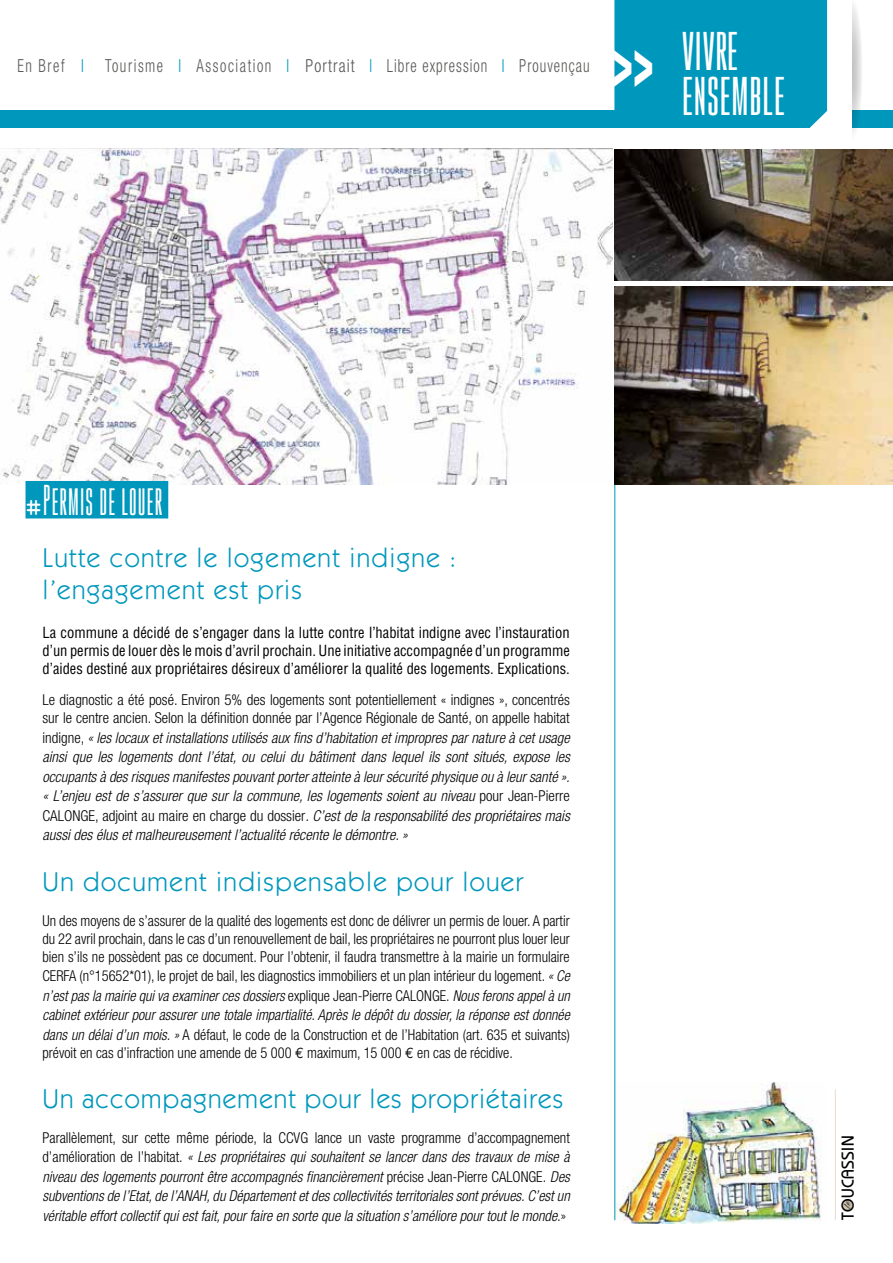
<style>
.page{position:relative;width:893px;height:1263px;background:#fff}
.page>*{position:absolute;margin:0;border:0;box-sizing:border-box;transform-origin:0 0}
.t1{font:45px/45px "Gobold High";letter-spacing:.02em;color:#fff}
.t2{font:31.5px "Gobold High";letter-spacing:.04em;color:#fff;scale:.9 1}
.t3{font:27px/32.4px "Itc Kabel";letter-spacing:.05em;color:#0097bc}
.t4{font:300 condensed 18px "Helvetica Neue";letter-spacing:.07em;color:#575756;scale:.82 1}
.t5{font:500 17.25px "Bauhaus";letter-spacing:.025em;color:#000}
.t6{font:italic 300 condensed 15px/19.5px "Helvetica Neue";color:#000;text-align:justify}
.t7{font:300 condensed 15px/19.5px "Helvetica Neue";color:#000;text-align:justify;scale:.96 1}
.t8{font:condensed 15px/18px "Helvetica";color:#000;text-align:justify}
.t9{font:300 condensed 15px/18px "Helvetica Neue";color:#000}
.t10{font:8.7px "Cellos Script Personal Use Only";color:#000}
.s1{color:#0097bc}
.s2{font-family:"Helvetica Neue";font-weight:900;font-stretch:expanded;font-size:69px}
.s3{font-family:"Gardens C"}
.s4{font-style:normal}
.s5{font-style:italic}
.s6{font-family:"Euro Mono Std";font-weight:400;font-stretch:normal}
</style>
<div class="page">
<img style="left:614px;top:149px;width:279px;height:131px">
<img style="left:615px;top:286px;width:278px;height:199px">
<img style="left:614px;top:1082px;width:208px;height:141px">
<div style="left:0;top:111px;width:893px;height:17px;background:#0097bc"></div>
<div style="left:842px;top:1200px;width:11px;height:10px;background:#d5c9b6;border-radius:50%"></div>
<hr style="left:835px;top:1089px;width:1px;height:131px;background:#e6ded3">
<img style="left:0;top:149px;width:612px;height:336px">
<div style="left:26px;top:481px;width:142px;height:37px;background:#0097bc"></div>
<svg style="left:34px;top:274px;width:6px;height:7px"></svg>
<svg style="left:852px;top:4px;width:11px;height:129px"></svg>
<div style="left:810px;top:0;width:42px;height:143px;background:#fff"></div>
<div style="left:614px;top:0;width:213px;height:128px;background:#0097bc"></div>
<hr style="left:614px;top:485px;width:1px;height:735px;background:#0097bc">
<p class="t4" style="left:17px;top:55px;width:699px">En Bref <span class="s1">I</span> Tourisme <span class="s1">I</span> Association <span class="s1">I</span> Portrait <span class="s1">I</span> Libre expression <span class="s1">I</span> Prouvençau</p>
<h1 class="t1" style="left:682px;top:27px;width:104px;text-indent:-70px"><span class="s2">&gt;&gt;</span> vivre ensemble</h1>
<h2 class="t2" style="left:26px;top:481px;width:154px"><span class="s3">#</span>Permis de louer</h2>
<h3 class="t3" style="left:43px;top:541px;width:415px">Lutte contre le logement indigne : l’engagement est pris</h3>
<p class="t8" style="left:43px;top:624px;width:529px">La commune a décidé de s’engager dans la lutte contre l’habitat indigne avec l’instauration d’un permis de louer dès le mois d’avril prochain. Une initiative accompagnée d’un programme d’aides destiné aux propriétaires désireux d’améliorer la qualité des logements. Explications.</p>
<p class="t9" style="left:43px;top:691px;width:529px">Le diagnostic a été posé. Environ 5% des logements sont potentiellement « indignes », concentrés sur le centre ancien. Selon la définition donnée par l’Agence Régionale de Santé, on appelle habitat</p>
<p class="t6" style="left:43px;top:727px;width:529px"><span class="s4">indigne,</span> « les locaux et installations utilisés aux fins d’habitation et impropres par nature à cet usage ainsi que les logements dont l’état, ou celui du bâtiment dans lequel ils sont situés, expose les occupants à des risques manifestes pouvant porter atteinte à leur sécurité physique ou à leur santé ». « L’enjeu est de s’assurer que sur la commune, les logements soient au niveau <span class="s4">pour Jean-Pierre CALONGE, adjoint au maire en charge du dossier</span>. C’est de la responsabilité des propriétaires mais aussi des élus et malheureusement l’actualité récente le démontre. »</p>
<h3 class="t3" style="left:43px;top:865px;width:482px">Un document indispensable pour louer</h3>
<p class="t7" style="left:43px;top:911px;width:551px;line-height:18px">Un des moyens de s’assurer de la qualité des logements est donc de délivrer un permis de louer. A partir du 22 avril prochain, dans le cas d’un renouvellement de bail, les propriétaires ne pourront plus louer leur bien s’ils ne possèdent pas ce document. Pour l’obtenir, il faudra transmettre à la mairie un formulaire</p>
<p class="t7" style="left:43px;top:966px;width:551px">CERFA (n°15652*01), le projet de bail, les diagnostics immobiliers et un plan intérieur du logement. <span class="s5">« Ce n’est pas la mairie qui va examiner ces dossiers</span> explique Jean-Pierre CALONGE. <span class="s5">Nous ferons appel à un cabinet extérieur pour assurer une totale impartialité. Après le dépôt du dossier, la réponse est donnée dans un délai d’un mois. »</span> A défaut, le code de la Construction et de l’Habitation (art. 635 et suivants)</p>
<p class="t7" style="left:43px;top:1042px;width:491px">prévoit en cas d’infraction une amende de 5 000 <span class="s6">€</span> maximum, 15 000 <span class="s6">€</span> en cas de récidive.</p>
<h3 class="t3" style="left:43px;top:1083px;width:522px">Un accompagnement pour les propriétaires</h3>
<p class="t6" style="left:43px;top:1128px;width:529px"><span class="s4">Parallèlement, sur cette même période, la CCVG lance un vaste programme d’accompagnement d’amélioration de l’habitat.</span> « Les propriétaires qui souhaitent se lancer dans des travaux de mise à niveau des logements pourront être accompagnés financièrement <span class="s4">précise Jean-Pierre CALONGE.</span> Des subventions de l’Etat, de l’ANAH, du Département et des collectivités territoriales sont prévues. C’est un véritable effort collectif qui est fait, pour faire en sorte que la situation s’améliore pour tout le monde.<span class="s4">»</span></p>
<p class="t5" style="left:837px;top:1220px;width:86px;rotate:-90deg">TOUCASSIN</p>
<p class="t10" style="left:842px;top:1208px;width:9px;rotate:-90deg">le</p>
</div>
